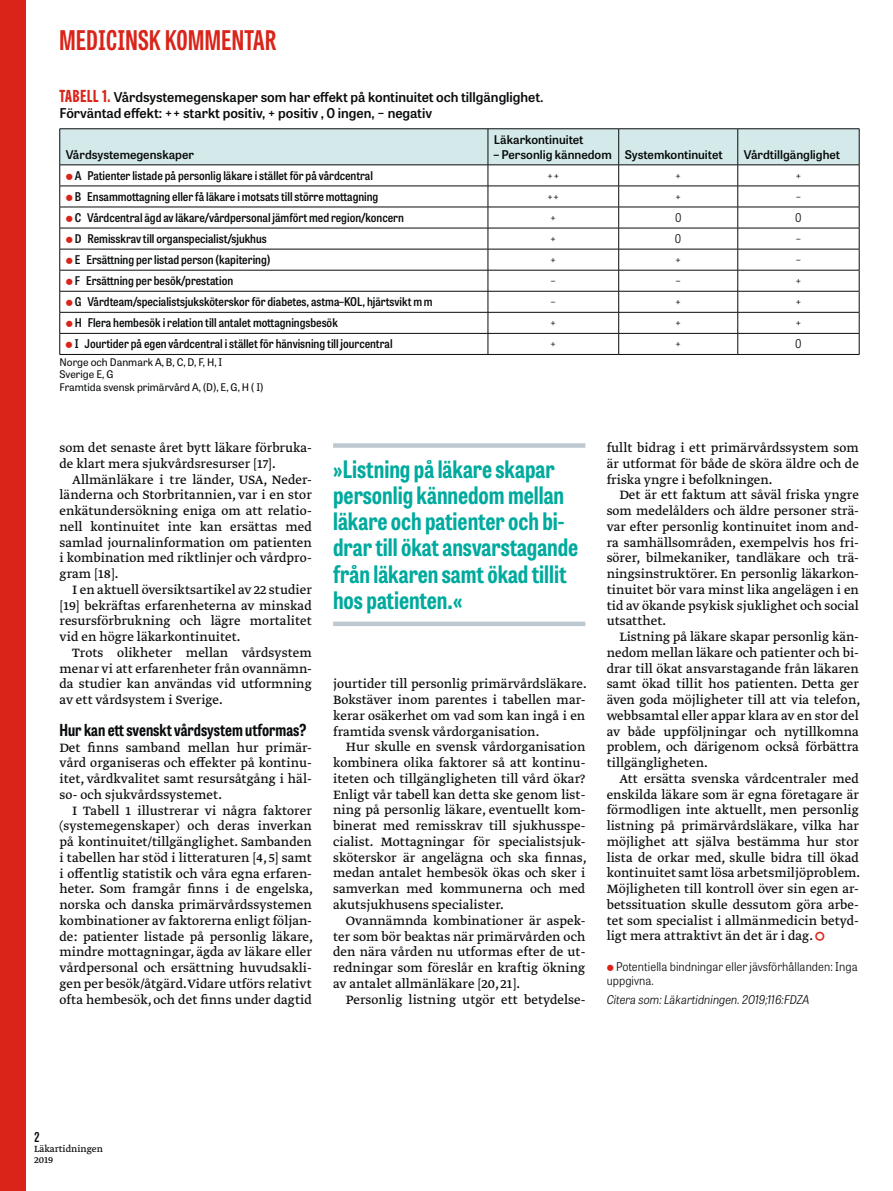
<style>
.page{position:relative;width:893px;height:1191px;background:#fff}
.page>*{position:absolute;margin:0;border:0;box-sizing:border-box;transform-origin:0 0}
.t1{font:700 27px "Tablet Gothic Compressed";letter-spacing:.02em;color:#da241a}
.t2{font:700 24px/26.2px "Tablet Gothic Condensed";color:#00aa9e}
.t3{font:700 16.5px "Tablet Gothic Condensed";color:#090b0c}
.t4{font:14.25px/15.8px "Greta Text Pro Regular Min";color:#090b0c;text-align:justify}
.t5{font:600 13.5px/16.5px "Tablet Gothic";color:#090b0c}
.t6{font:600 13.5px "Tablet Gothic Condensed";color:#090b0c}
.t7{font:600 semi-condensed 12px "Tablet Gothic";color:#090b0c}
.t8{font:600 12px "Tablet Gothic";color:#090b0c}
.t9{font:300 12px/14.2px "Tablet Gothic Narrow";letter-spacing:.005em;color:#090b0c}
.t10{font:italic 300 12px "Tablet Gothic Narrow";color:#090b0c}
.t11{font:300 semi-condensed 12px "Tablet Gothic";color:#090b0c}
.t12{font:10.5px/12.8px "Tablet Gothic";color:#090b0c}
.t13{font:10.5px/10.5px "Greta Text Pro";color:#090b0c}
.s1{font-family:"Tablet Gothic Compressed";font-weight:800;font-size:16.5px;color:#da241a}
.s2{color:#da241a}
</style>
<div class="page">
<div style="left:0;top:0;width:26px;height:1191px;background:#da241a"></div>
<div style="left:333px;top:443px;width:252px;height:5px;background:#bec8cf"></div>
<div style="left:333px;top:621px;width:252px;height:5px;background:#bec8cf"></div>
<hr style="left:60px;top:128px;width:428px;height:1px;background:#090b0c">
<hr style="left:488px;top:128px;width:131px;height:1px;background:#090b0c">
<hr style="left:619px;top:128px;width:119px;height:1px;background:#090b0c">
<hr style="left:738px;top:128px;width:121px;height:1px;background:#090b0c">
<hr style="left:60px;top:354px;width:428px;height:1px;background:#090b0c">
<hr style="left:488px;top:354px;width:131px;height:1px;background:#090b0c">
<hr style="left:619px;top:354px;width:119px;height:1px;background:#090b0c">
<hr style="left:738px;top:354px;width:121px;height:1px;background:#090b0c">
<svg style="left:59px;top:129px;width:801px;height:225px"></svg>
<h1 class="t1" style="left:60px;top:22px;width:218px">MEDICINSK KOMMENTAR</h1>
<p class="t5" style="left:60px;top:88px;width:486px"><span class="s1">TABELL 1.</span> Vårdsystemegenskaper som har effekt på kontinuitet och tillgänglighet.<br>Förväntad effekt: ++ starkt positiv, + positiv , 0 ingen, − negativ</p>
<p class="t8" style="left:66px;top:146px;width:130px">Vårdsystemegenskaper</p>
<p class="t8" style="left:494px;top:131px;width:91px">Läkarkontinuitet</p>
<p class="t8" style="left:494px;top:146px;width:230px">– Personlig kännedom Systemkontinuitet</p>
<p class="t8" style="left:744px;top:146px;width:98px">Vårdtillgänglighet</p>
<p class="t7" style="left:75px;top:167px;width:300px">A Patienter listade på personlig läkare i stället för på vårdcentral</p>
<p class="t11" style="left:547px;top:167px;width:14px">++</p>
<p class="t11" style="left:675px;top:167px;width:8px">+</p>
<p class="t11" style="left:795px;top:167px;width:8px">+</p>
<p class="t7" style="left:75px;top:188px;width:305px">B Ensammottagning eller få läkare i motsats till större mottagning</p>
<p class="t11" style="left:547px;top:188px;width:14px">++</p>
<p class="t11" style="left:675px;top:188px;width:8px">+</p>
<p class="t11" style="left:795px;top:188px;width:8px">−</p>
<p class="t7" style="left:75px;top:209px;width:331px">C Vårdcentral ägd av läkare/vårdpersonal jämfört med region/koncern</p>
<p class="t11" style="left:550px;top:210px;width:8px">+</p>
<p class="t11" style="left:675px;top:210px;width:8px">0</p>
<p class="t11" style="left:795px;top:210px;width:8px">0</p>
<p class="t7" style="left:75px;top:230px;width:194px">D Remisskrav till organspecialist/sjukhus</p>
<p class="t11" style="left:550px;top:231px;width:8px">+</p>
<p class="t11" style="left:675px;top:231px;width:8px">0</p>
<p class="t11" style="left:795px;top:231px;width:8px">−</p>
<p class="t7" style="left:75px;top:251px;width:197px">E Ersättning per listad person (kapitering)</p>
<p class="t11" style="left:550px;top:252px;width:8px">+</p>
<p class="t11" style="left:675px;top:252px;width:8px">+</p>
<p class="t11" style="left:795px;top:252px;width:8px">−</p>
<p class="t7" style="left:75px;top:272px;width:160px">F Ersättning per besök/prestation</p>
<p class="t11" style="left:550px;top:273px;width:8px">−</p>
<p class="t11" style="left:675px;top:273px;width:8px">−</p>
<p class="t11" style="left:795px;top:273px;width:8px">+</p>
<p class="t7" style="left:75px;top:294px;width:359px">G Vårdteam/specialistsjuksköterskor för diabetes, astma–KOL, hjärtsvikt m m</p>
<p class="t11" style="left:550px;top:294px;width:8px">−</p>
<p class="t11" style="left:675px;top:294px;width:8px">+</p>
<p class="t11" style="left:795px;top:294px;width:8px">+</p>
<p class="t7" style="left:75px;top:315px;width:265px">H Flera hembesök i relation till antalet mottagningsbesök</p>
<p class="t11" style="left:550px;top:315px;width:8px">+</p>
<p class="t11" style="left:675px;top:315px;width:8px">+</p>
<p class="t11" style="left:795px;top:315px;width:8px">+</p>
<p class="t7" style="left:75px;top:336px;width:319px">I Jourtider på egen vårdcentral i stället för hänvisning till jourcentral</p>
<p class="t11" style="left:550px;top:336px;width:8px">+</p>
<p class="t11" style="left:675px;top:336px;width:8px">+</p>
<p class="t11" style="left:795px;top:336px;width:8px">0</p>
<p class="t12" style="left:60px;top:355px;width:205px">Norge och Danmark A, B, C, D, F, H, I<br>Sverige E, G<br>Framtida svensk primärvård A, (D), E, G, H ( I)</p>
<p class="t4" style="left:60px;top:440px;width:254px">som det senaste året bytt läkare förbruka&shy;de klart mera sjukvårdsresurser [17].</p>
<p class="t4" style="left:60px;top:472px;width:254px;text-indent:13px">Allmänläkare i tre länder, USA, Neder&shy;länderna och Storbritannien, var i en stor enkätundersökning eniga om att relatio&shy;nell kontinuitet inte kan ersättas med samlad journalinformation om patienten i kombination med riktlinjer och vårdpro&shy;gram [18].</p>
<p class="t4" style="left:60px;top:582px;width:254px;text-indent:13px">I en aktuell översiktsartikel av 22 studier [19] bekräftas erfarenheterna av minskad resursförbrukning och lägre mortalitet vid en högre läkarkontinuitet.</p>
<p class="t4" style="left:60px;top:645px;width:254px;text-indent:13px">Trots olikheter mellan vårdsystem menar vi att erfarenheter från ovannämn&shy;da studier kan användas vid utformning av ett vårdsystem i Sverige.</p>
<p class="t3" style="left:60px;top:718px;width:249px">Hur kan ett svenskt vårdsystem utformas?</p>
<p class="t4" style="left:60px;top:740px;width:254px">Det finns samband mellan hur primär&shy;vård organiseras och effekter på kontinu&shy;itet, vårdkvalitet samt resursåtgång i häl&shy;so- och sjukvårdssystemet.</p>
<p class="t4" style="left:60px;top:803px;width:255px;text-indent:13px">I Tabell 1 illustrerar vi några faktorer (systemegenskaper) och deras inverkan på kontinuitet/tillgänglighet. Sambanden i tabellen har stöd i litteraturen [4, 5] samt i offentlig statistik och våra egna erfaren&shy;heter. Som framgår finns i de engelska, norska och danska primärvårdssystemen kombinationer av faktorerna enligt följan&shy;de: patienter listade på personlig läkare, mindre mottagningar, ägda av läkare eller vårdpersonal och ersättning huvudsakli&shy;gen per besök/åtgärd.Vidare utförs relativt ofta hembesök, och det finns under dagtid</p>
<h2 class="t2" style="left:333px;top:455px;width:247px">»Listning på läkare skapar personlig kännedom mellan läkare och patienter och bi&shy;drar till ökat ansvarstagande från läkaren samt ökad tillit hos patienten.«</h2>
<p class="t4" style="left:333px;top:677px;width:255px">jourtider till personlig primärvårdsläkare.<br>Bokstäver inom parentes i tabellen mar&shy;kerar osäkerhet om vad som kan ingå i en framtida svensk vårdorganisation.</p>
<p class="t4" style="left:333px;top:740px;width:255px;text-indent:13px">Hur skulle en svensk vårdorganisation kombinera olika faktorer så att kontinu&shy;iteten och tillgängligheten till vård ökar?<br>Enligt vår tabell kan detta ske genom list&shy;ning på personlig läkare, eventuellt kom&shy;binerat med remisskrav till sjukhusspe&shy;cialist. Mottagningar för specialistsjuk&shy;sköterskor är angelägna och ska finnas, medan antalet hembesök ökas och sker i samverkan med kommunerna och med akutsjukhusens specialister.</p>
<p class="t4" style="left:333px;top:913px;width:254px;text-indent:13px">Ovannämnda kombinationer är aspek&shy;ter som bör beaktas när primärvården och den nära vården nu utformas efter de ut&shy;redningar som föreslår en kraftig ökning av antalet allmänläkare [20, 21].</p>
<p class="t4" style="left:346px;top:992px;width:241px">Personlig listning utgör ett betydelse-</p>
<p class="t4" style="left:607px;top:440px;width:254px">fullt bidrag i ett primärvårdssystem som är utformat för både de sköra äldre och de friska yngre i befolkningen.</p>
<p class="t4" style="left:607px;top:488px;width:254px;text-indent:13px">Det är ett faktum att såväl friska yngre som medelålders och äldre personer strä&shy;var efter personlig kontinuitet inom and&shy;ra samhällsområden, exempelvis hos fri&shy;sörer, bilmekaniker, tandläkare och trä&shy;ningsinstruktörer. En personlig läkarkon&shy;tinuitet bör vara minst lika angelägen i en tid av ökande psykisk sjuklighet och social utsatthet.</p>
<p class="t4" style="left:607px;top:629px;width:255px;text-indent:13px">Listning på läkare skapar personlig kän&shy;nedom mellan läkare och patienter och bi&shy;drar till ökat ansvarstagande från läkaren samt ökad tillit hos patienten. Detta ger även goda möjligheter till att via telefon, webbsamtal eller appar klara av en stor del av både uppföljningar och nytillkomna problem, och därigenom också förbättra tillgängligheten.</p>
<p class="t4" style="left:607px;top:771px;width:255px;text-indent:13px">Att ersätta svenska vårdcentraler med enskilda läkare som är egna företagare är förmodligen inte aktuellt, men personlig listning på primärvårdsläkare, vilka har möjlighet att själva bestämma hur stor lista de orkar med, skulle bidra till ökad kontinuitet samt lösa arbetsmiljöproblem.<br>Möjligheten till kontroll över sin egen ar&shy;betssituation skulle dessutom göra arbe&shy;tet som specialist i allmänmedicin betyd&shy;ligt mera attraktivt än det är i dag. <span class="s2">▲</span></p>
<p class="t9" style="left:607px;top:958px;width:253px;text-indent:9px">Potentiella bindningar eller jävsförhållanden: Inga uppgivna.</p>
<p class="t10" style="left:607px;top:990px;width:204px">Citera som: Läkartidningen. 2019;116:FDZA</p>
<p class="t6" style="left:34px;top:1127px;width:7px">2</p>
<p class="t13" style="left:34px;top:1144px;width:70px">Läkartidningen<br>2019</p>
</div>
